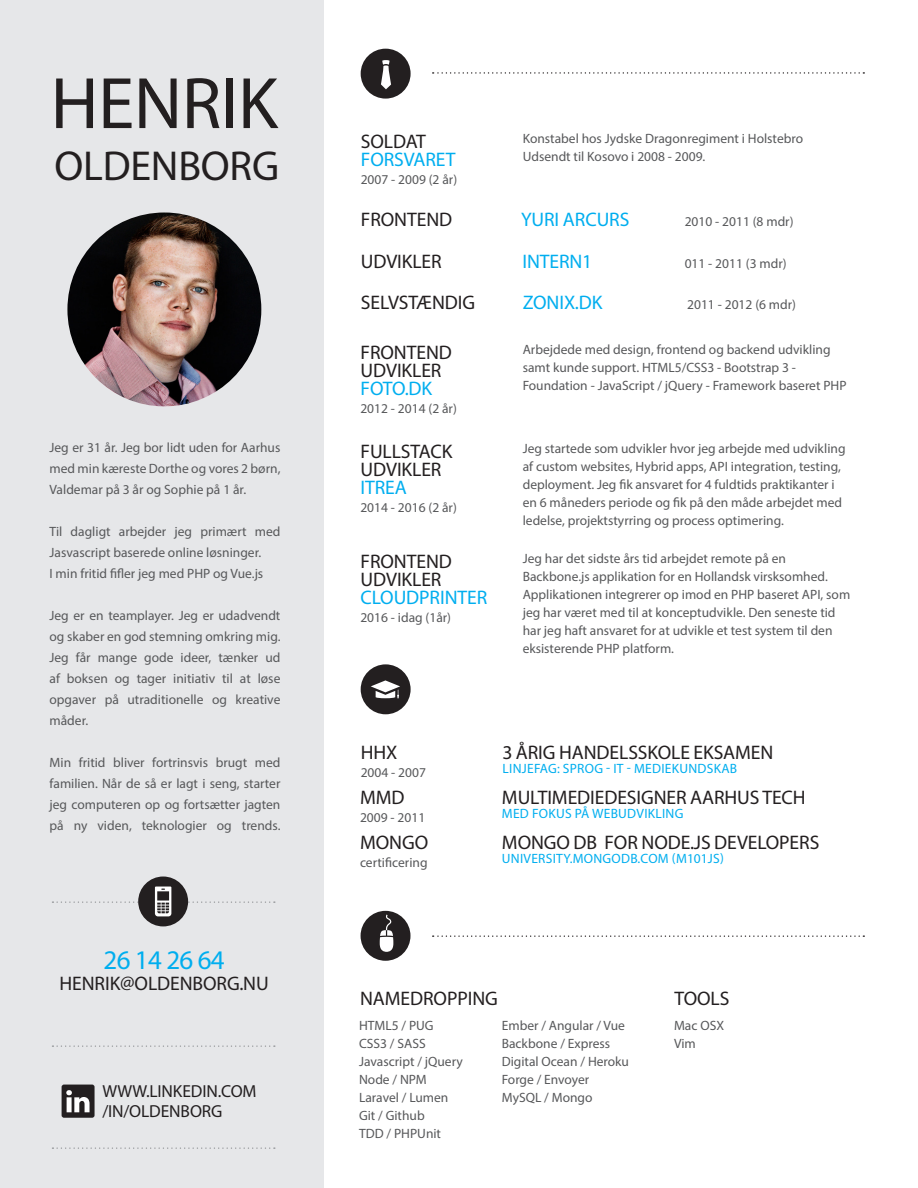
<style>
.page{position:relative;width:918px;height:1188px;background:#fff}
.page>*{position:absolute;margin:0;border:0;box-sizing:border-box;transform-origin:0 0}
.t1{font:73.5px "Myriad Pro";letter-spacing:-.005em;color:#231f20}
.t2{font:42px "Myriad Pro";letter-spacing:-.005em;color:#231f20}
.t3{font:27px "Myriad Pro";letter-spacing:-.025em;color:#00aeef}
.t4{font:19.65px/18px "Myriad Pro";letter-spacing:-.005em;color:#231f20}
.t5{font:19.65px "Myriad Pro";letter-spacing:-.005em;color:#00aeef}
.t6{font:17.4px "Myriad Pro";letter-spacing:-.005em;color:#231f20}
.t7{font:13.5px/21px "Myriad Pro";color:#57585a}
.t8{font:13.5px "Myriad Pro";letter-spacing:.02em;color:#00aeef}
</style>
<div class="page">
<div style="left:0;top:0;width:324px;height:1188px;background:#e6e7e9"></div>
<div style="left:361px;top:911px;width:49px;height:50px;background:#231f20;border-radius:50%"></div>
<svg style="left:380px;top:915px;width:13px;height:37px"></svg>
<svg style="left:433px;top:935px;width:431px;height:2px"></svg>
<div style="left:361px;top:664px;width:50px;height:50px;background:#231f20;border-radius:50%"></div>
<svg style="left:371px;top:680px;width:29px;height:18px"></svg>
<svg style="left:433px;top:72px;width:431px;height:2px"></svg>
<div style="left:361px;top:49px;width:50px;height:50px;background:#231f20;border-radius:50%"></div>
<svg style="left:381px;top:60px;width:10px;height:29px"></svg>
<svg style="left:52px;top:1147px;width:223px;height:2px"></svg>
<div style="left:62px;top:1085px;width:33px;height:33px;background:#231f20;border-radius:2px"></div>
<svg style="left:66px;top:1090px;width:24px;height:22px"></svg>
<svg style="left:52px;top:1045px;width:223px;height:2px"></svg>
<div style="left:138px;top:877px;width:50px;height:49px;background:#231f20;border-radius:50%"></div>
<svg style="left:52px;top:887px;width:223px;height:29px"></svg>
<img style="left:67px;top:212px;width:194px;height:194px;border-radius:97px">
<p class="t1" style="left:51px;top:58px;width:229px">HENRIK</p>
<p class="t2" style="left:54px;top:140px;width:226px">OLDENBORG</p>
<p class="t7" style="left:50px;top:437px;width:232px;text-align:justify">Jeg er 31 år. Jeg bor lidt uden for Aarhus med min kæreste Dorthe og vores 2 børn, Valdemar på 3 år og Sophie på 1 år.</p>
<p class="t7" style="left:50px;top:521px;width:232px">Til dagligt arbejder jeg primært med<br>Jasvascript baserede online løsninger.</p>
<p class="t7" style="left:50px;top:563px;width:215px">I min fritid fifler jeg med PHP og Vue.js</p>
<p class="t7" style="left:50px;top:605px;width:232px;text-align:justify">Jeg er en teamplayer. Jeg er udadvendt og skaber en god stemning omkring mig.<br>Jeg får mange gode ideer, tænker ud af boksen og tager initiativ til at løse opgaver på utraditionelle og kreative måder.</p>
<p class="t7" style="left:50px;top:752px;width:232px;text-align:justify">Min fritid bliver fortrinsvis brugt med familien. Når de så er lagt i seng, starter jeg computeren op og fortsætter jagten på ny viden, teknologier og trends.</p>
<p class="t3" style="left:104px;top:943px;width:123px">26 14 26 64</p>
<p class="t4" style="left:60px;top:974px;width:211px">HENRIK@OLDENBORG.NU</p>
<p class="t6" style="left:103px;top:1081px;width:156px">WWW.LINKEDIN.COM</p>
<p class="t6" style="left:102px;top:1101px;width:122px">/IN/OLDENBORG</p>
<p class="t4" style="left:361px;top:132px;width:67px">SOLDAT</p>
<p class="t5" style="left:361px;top:147px;width:96px">FORSVARET</p>
<p class="t7" style="left:361px;top:169px;width:98px">2007 - 2009 (2 år)</p>
<p class="t7" style="left:523px;top:128px;width:282px">Konstabel hos Jydske Dragonregiment i Holstebro</p>
<p class="t7" style="left:523px;top:146px;width:184px">Udsendt til Kosovo i 2008 - 2009.</p>
<p class="t4" style="left:361px;top:210px;width:93px">FRONTEND</p>
<p class="t5" style="left:521px;top:207px;width:110px">YURI ARCURS</p>
<p class="t7" style="left:685px;top:211px;width:110px">2010 - 2011 (8 mdr)</p>
<p class="t4" style="left:361px;top:252px;width:82px">UDVIKLER</p>
<p class="t5" style="left:522px;top:249px;width:71px">INTERN1</p>
<p class="t7" style="left:685px;top:253px;width:103px">011 - 2011 (3 mdr)</p>
<p class="t4" style="left:361px;top:293px;width:116px">SELVSTÆNDIG</p>
<p class="t5" style="left:523px;top:290px;width:81px">ZONIX.DK</p>
<p class="t7" style="left:687px;top:294px;width:110px">2011 - 2012 (6 mdr)</p>
<p class="t7" style="left:523px;top:340px;width:325px;line-height:18px">Arbejdede med design, frontend og backend udvikling samt kunde support. HTML5/CSS3 - Bootstrap 3 -<br>Foundation - JavaScript / jQuery - Framework baseret PHP</p>
<p class="t4" style="left:361px;top:343px;width:93px">FRONTEND</p>
<p class="t4" style="left:361px;top:361px;width:82px">UDVIKLER</p>
<p class="t5" style="left:361px;top:376px;width:73px">FOTO.DK</p>
<p class="t7" style="left:360px;top:398px;width:98px">2012 - 2014 (2 år)</p>
<p class="t4" style="left:361px;top:442px;width:93px">FULLSTACK</p>
<p class="t4" style="left:361px;top:460px;width:82px">UDVIKLER</p>
<p class="t5" style="left:361px;top:475px;width:48px">ITREA</p>
<p class="t7" style="left:360px;top:497px;width:98px">2014 - 2016 (2 år)</p>
<p class="t4" style="left:361px;top:552px;width:93px">FRONTEND<br>UDVIKLER</p>
<p class="t5" style="left:361px;top:585px;width:128px">CLOUDPRINTER</p>
<p class="t7" style="left:360px;top:606px;width:92px">2016 - idag (1år)</p>
<p class="t7" style="left:523px;top:439px;width:324px;line-height:18px">Jeg startede som udvikler hvor jeg arbejde med udvikling af custom websites, Hybrid apps, API integration, testing, deployment. Jeg fik ansvaret for 4 fuldtids praktikanter i en 6 måneders periode og fik på den måde arbejdet med ledelse, projektstyrring og process optimering.</p>
<p class="t7" style="left:523px;top:548px;width:265px">Jeg har det sidste års tid arbejdet remote på en</p>
<p class="t7" style="left:523px;top:567px;width:329px;line-height:18px">Backbone.js applikation for en Hollandsk virsksomhed.<br>Applikationen integrerer op imod en PHP baseret API, som jeg har været med til at konceptudvikle. Den seneste tid har jeg haft ansvaret for at udvikle et test system til den eksisterende PHP platform.</p>
<p class="t4" style="left:361px;top:743px;width:38px">HHX</p>
<p class="t7" style="left:361px;top:762px;width:67px">2004 - 2007</p>
<p class="t4" style="left:502px;top:743px;width:272px">3 ÅRIG HANDELSSKOLE EKSAMEN</p>
<p class="t8" style="left:503px;top:760px;width:236px">LINJEFAG: SPROG - IT - MEDIEKUNDSKAB</p>
<p class="t4" style="left:360px;top:788px;width:46px">MMD</p>
<p class="t7" style="left:360px;top:807px;width:67px">2009 - 2011</p>
<p class="t4" style="left:502px;top:788px;width:305px">MULTIMEDIEDESIGNER AARHUS TECH</p>
<p class="t8" style="left:502px;top:805px;width:183px">MED FOKUS PÅ WEBUDVIKLING</p>
<p class="t4" style="left:360px;top:833px;width:70px">MONGO</p>
<p class="t7" style="left:360px;top:852px;width:69px">certificering</p>
<p class="t4" style="left:502px;top:833px;width:319px">MONGO DB FOR NODE.JS DEVELOPERS</p>
<p class="t8" style="left:502px;top:850px;width:224px">UNIVERSITY.MONGODB.COM (M101JS)</p>
<p class="t4" style="left:360px;top:989px;width:139px">NAMEDROPPING</p>
<p class="t7" style="left:359px;top:1015px;width:76px">HTML5 / PUG</p>
<p class="t7" style="left:359px;top:1033px;width:68px">CSS3 / SASS</p>
<p class="t7" style="left:359px;top:1051px;width:105px">Javascript / jQuery</p>
<p class="t7" style="left:359px;top:1069px;width:69px">Node / NPM</p>
<p class="t7" style="left:359px;top:1087px;width:91px">Laravel / Lumen</p>
<p class="t7" style="left:359px;top:1105px;width:67px">Git / Github</p>
<p class="t7" style="left:359px;top:1123px;width:84px">TDD / PHPUnit</p>
<p class="t7" style="left:502px;top:1014px;width:125px">Ember / Angular / Vue</p>
<p class="t7" style="left:502px;top:1032px;width:110px">Backbone / Express</p>
<p class="t7" style="left:502px;top:1050px;width:129px">Digital Ocean / Heroku</p>
<p class="t7" style="left:502px;top:1068px;width:89px">Forge / Envoyer</p>
<p class="t7" style="left:502px;top:1086px;width:92px">MySQL / Mongo</p>
<p class="t4" style="left:675px;top:989px;width:56px">TOOLS</p>
<p class="t7" style="left:674px;top:1014px;width:52px">Mac OSX</p>
<p class="t7" style="left:674px;top:1032px;width:23px">Vim</p>
</div>
